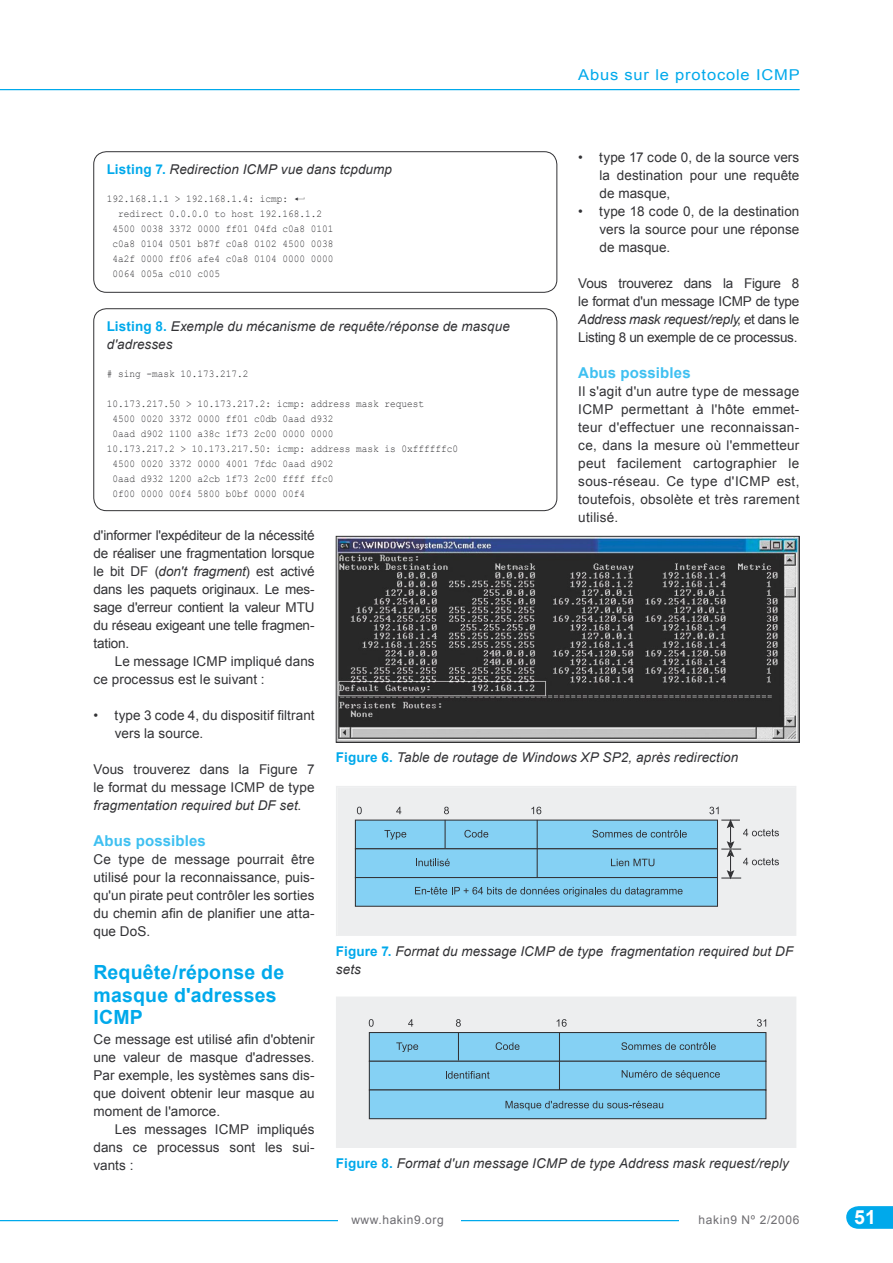
<style>
.page{position:relative;width:893px;height:1263px;background:#fff}
.page>*{position:absolute;margin:0;border:0;box-sizing:border-box;transform-origin:0 0}
.SUBHEAD{font:700 19.5px/22.5px "Arial";letter-spacing:.01em;color:#00a9eb}
.t1{font:700 19.5px "Arial";color:#fff}
.SUBHEAD2{font:700 15px "Arial";letter-spacing:.01em;color:#3fc0f1}
.t2{font:15px "Arial";letter-spacing:.05em;color:#00a9eb;scale:1.1 1}
.BODY1{font:13.5px/18px "Arial";letter-spacing:.005em;color:#323235;text-align:justify}
.PODPIS{font:italic 13.5px/18px "Arial";letter-spacing:.005em;color:#323235}
.BODY1_WS{font:13.5px/18px "Arial";letter-spacing:-.005em;color:#323235;text-align:justify}
.HANGING_WS{font:13.5px/18px "Arial";letter-spacing:.005em;color:#323235}
.BODY_TEXT{font:13.5px/18px "Arial";letter-spacing:.005em;color:#323235}
.HANGING1{font:13.5px/18px "Arial";letter-spacing:.005em;color:#323235;text-align:justify}
.t3{font:12px "Arial";letter-spacing:.05em;color:#6c6b70}
.t4{font:12px "Arial";letter-spacing:.05em;color:#6f6e72}
.LISTING_BODY_CODE{font:10.5px "Courier New";color:#323235;scale:.9 1}
.LISTING_BODY_CODE_WS{font:10.5px "Courier New";color:#323235;scale:.9 1}
.s1{font-weight:700;font-style:normal;color:#00a9eb}
.s2{font-family:"Strzalka";font-size:18px}
.s3{font-style:italic}
</style>
<div class="page">
<hr style="left:0;top:1220px;width:778px;height:1px;background:#00a9eb">
<hr style="left:0;top:89px;width:799px;height:1px;background:#00a9eb">
<div style="left:338px;top:1203px;width:122px;height:60px;background:#fff"></div>
<div style="left:679px;top:1203px;width:120px;height:60px;background:#fff"></div>
<svg style="left:846px;top:1206px;width:47px;height:23px"></svg>
<svg style="left:93px;top:151px;width:464px;height:141px"></svg>
<img style="left:338px;top:538px;width:459px;height:202px">
<div style="left:336px;top:536px;width:463px;height:206px;border:1px solid #323235"></div>
<div style="left:336px;top:786px;width:460px;height:150px;background:#edeeef"></div>
<div style="left:355px;top:820px;width:362px;height:29px;background:#85d1f4"></div>
<div style="left:355px;top:849px;width:362px;height:28px;background:#85d1f4"></div>
<div style="left:355px;top:848px;width:363px;height:30px;border:1px solid #323235"></div>
<div style="left:355px;top:877px;width:362px;height:29px;background:#85d1f4"></div>
<div style="left:355px;top:877px;width:363px;height:30px;border:1px solid #323235"></div>
<svg style="left:384px;top:830px;width:22px;height:10px"></svg>
<svg style="left:416px;top:859px;width:34px;height:7px"></svg>
<svg style="left:611px;top:859px;width:43px;height:7px"></svg>
<svg style="left:415px;top:887px;width:268px;height:9px"></svg>
<svg style="left:464px;top:830px;width:24px;height:7px"></svg>
<svg style="left:592px;top:830px;width:95px;height:7px"></svg>
<svg style="left:445px;top:820px;width:1px;height:28px"></svg>
<hr style="left:537px;top:820px;width:1px;height:57px;background:#323235">
<svg style="left:357px;top:807px;width:5px;height:7px"></svg>
<svg style="left:396px;top:807px;width:5px;height:7px"></svg>
<svg style="left:444px;top:807px;width:5px;height:7px"></svg>
<svg style="left:531px;top:807px;width:10px;height:7px"></svg>
<svg style="left:709px;top:807px;width:70px;height:75px"></svg>
<div style="left:337px;top:997px;width:459px;height:150px;background:#edeeef"></div>
<div style="left:336px;top:996px;width:460px;height:152px;border:1px solid #edeeef"></div>
<div style="left:369px;top:1032px;width:397px;height:29px;background:#85d1f4"></div>
<div style="left:369px;top:1032px;width:397px;height:30px;border:1px solid #323235"></div>
<div style="left:369px;top:1061px;width:397px;height:29px;background:#85d1f4"></div>
<div style="left:369px;top:1061px;width:397px;height:29px;border:1px solid #323235"></div>
<div style="left:369px;top:1090px;width:397px;height:29px;background:#85d1f4"></div>
<div style="left:369px;top:1089px;width:397px;height:30px;border:1px solid #323235"></div>
<svg style="left:396px;top:1042px;width:22px;height:10px"></svg>
<svg style="left:446px;top:1071px;width:44px;height:8px"></svg>
<svg style="left:505px;top:1101px;width:158px;height:9px"></svg>
<svg style="left:496px;top:1042px;width:23px;height:8px"></svg>
<svg style="left:621px;top:1042px;width:95px;height:8px"></svg>
<svg style="left:622px;top:1070px;width:98px;height:10px"></svg>
<hr style="left:559px;top:1032px;width:1px;height:58px;background:#323235">
<svg style="left:369px;top:1019px;width:5px;height:8px"></svg>
<svg style="left:408px;top:1019px;width:5px;height:7px"></svg>
<svg style="left:456px;top:1019px;width:5px;height:41px"></svg>
<svg style="left:557px;top:1019px;width:10px;height:8px"></svg>
<svg style="left:757px;top:1019px;width:9px;height:8px"></svg>
<svg style="left:93px;top:308px;width:464px;height:203px"></svg>
<p class="PODPIS" style="left:107px;top:161px;width:287px"><span class="s1">Listing 7.</span> Redirection ICMP vue dans tcpdump</p>
<p class="LISTING_BODY_CODE_WS" style="left:107px;top:192px;width:220px">192.168.1.1 &gt; 192.168.1.4: icmp: <span class="s2">§</span></p>
<p class="LISTING_BODY_CODE" style="left:118px;top:207px;width:228px">redirect 0.0.0.0 to host 192.168.1.2</p>
<p class="LISTING_BODY_CODE" style="left:112px;top:222px;width:247px">4500 0038 3372 0000 ff01 04fd c0a8 0101</p>
<p class="LISTING_BODY_CODE" style="left:112px;top:237px;width:247px">c0a8 0104 0501 b87f c0a8 0102 4500 0038</p>
<p class="LISTING_BODY_CODE" style="left:112px;top:252px;width:247px">4a2f 0000 ff06 afe4 c0a8 0104 0000 0000</p>
<p class="LISTING_BODY_CODE" style="left:112px;top:267px;width:121px">0064 005a c010 c005</p>
<p class="PODPIS" style="left:107px;top:318px;width:405px"><span class="s1">Listing 8.</span> Exemple du mécanisme de requête/réponse de masque d'adresses</p>
<p class="LISTING_BODY_CODE_WS" style="left:107px;top:367px;width:159px"># sing -mask 10.173.217.2</p>
<p class="LISTING_BODY_CODE" style="left:107px;top:397px;width:354px">10.173.217.50 &gt; 10.173.217.2: icmp: address mask request</p>
<p class="LISTING_BODY_CODE" style="left:112px;top:412px;width:247px">4500 0020 3372 0000 ff01 c0db 0aad d932</p>
<p class="LISTING_BODY_CODE" style="left:112px;top:427px;width:247px">0aad d902 1100 a38c 1f73 2c00 0000 0000</p>
<p class="LISTING_BODY_CODE" style="left:107px;top:442px;width:392px">10.173.217.2 &gt; 10.173.217.50: icmp: address mask is 0xffffffc0</p>
<p class="LISTING_BODY_CODE" style="left:112px;top:457px;width:247px">4500 0020 3372 0000 4001 7fdc 0aad d902</p>
<p class="LISTING_BODY_CODE" style="left:112px;top:472px;width:247px">0aad d932 1200 a2cb 1f73 2c00 ffff ffc0</p>
<p class="LISTING_BODY_CODE" style="left:112px;top:487px;width:216px">0f00 0000 00f4 5800 b0bf 0000 00f4</p>
<p class="t2" style="left:578px;top:65px;width:203px">Abus sur le protocole ICMP</p>
<p class="HANGING_WS" style="left:600px;top:148px;width:201px;text-align:justify;text-indent:-21px">• type 17 code 0, de la source vers la destination pour une requête de masque,</p>
<p class="HANGING1" style="left:600px;top:202px;width:201px;text-indent:-21px">• type 18 code 0, de la destination vers la source pour une réponse de masque.</p>
<p class="BODY1_WS" style="left:578px;top:274px;width:223px">Vous trouverez dans la Figure 8 le format d'un message ICMP de type <span class="s3">Address mask request/reply</span>, et dans le Listing 8 un exemple de ce processus.</p>
<p class="SUBHEAD2" style="left:578px;top:363px;width:114px">Abus possibles</p>
<p class="BODY1" style="left:578px;top:382px;width:223px">Il s'agit d'un autre type de message ICMP permettant à l'hôte emmet&shy;teur d'effectuer une reconnaissan&shy;ce, dans la mesure où l'emmetteur peut facilement cartographier le sous-réseau. Ce type d'ICMP est, toutefois, obsolète et très rarement utilisé.</p>
<p class="BODY1" style="left:94px;top:526px;width:223px">d'informer l'expéditeur de la nécessité de réaliser une fragmentation lorsque le bit DF (<span class="s3">don't fragment</span>) est activé dans les paquets originaux. Le mes&shy;sage d'erreur contient la valeur MTU du réseau exigeant une telle fragmen&shy;tation.</p>
<p class="BODY_TEXT" style="left:94px;top:652px;width:223px;text-indent:21px">Le message ICMP impliqué dans ce processus est le suivant :</p>
<p class="HANGING_WS" style="left:115px;top:706px;width:201px;text-indent:-21px">• type 3 code 4, du dispositif filtrant vers la source.</p>
<p class="BODY1_WS" style="left:94px;top:760px;width:223px">Vous trouverez dans la Figure 7 le format du message ICMP de type <span class="s3">fragmentation required but DF set</span>.</p>
<p class="SUBHEAD2" style="left:94px;top:831px;width:114px">Abus possibles</p>
<p class="BODY1" style="left:94px;top:850px;width:223px">Ce type de message pourrait être utilisé pour la reconnaissance, puis&shy;qu'un pirate peut contrôler les sorties du chemin afin de planifier une atta&shy;que DoS.</p>
<p class="SUBHEAD" style="left:94px;top:962px;width:192px">Requête/réponse de masque d'adresses<br>ICMP</p>
<p class="BODY1" style="left:94px;top:1030px;width:223px">Ce message est utilisé afin d'obtenir une valeur de masque d'adresses.<br>Par exemple, les systèmes sans dis&shy;que doivent obtenir leur masque au moment de l'amorce.</p>
<p class="BODY_TEXT" style="left:94px;top:1120px;width:223px;text-align:justify;text-indent:21px">Les messages ICMP impliqués dans ce processus sont les sui&shy;vants :</p>
<p class="PODPIS" style="left:336px;top:748px;width:404px"><span class="s1">Figure 6.</span> Table de routage de Windows XP SP2, après redirection</p>
<p class="PODPIS" style="left:336px;top:942px;width:459px"><span class="s1">Figure 7.</span> Format du message ICMP de type fragmentation required but DF sets</p>
<p class="PODPIS" style="left:336px;top:1154px;width:454px"><span class="s1">Figure 8.</span> Format d'un message ICMP de type Address mask request/reply</p>
<p class="t3" style="left:351px;top:1212px;width:94px">www.hakin9.org</p>
<p class="t4" style="left:699px;top:1212px;width:102px">hakin9 Nº 2/2006</p>
<h1 class="t1" style="left:854px;top:1204px;width:23px">51</h1>
</div>
